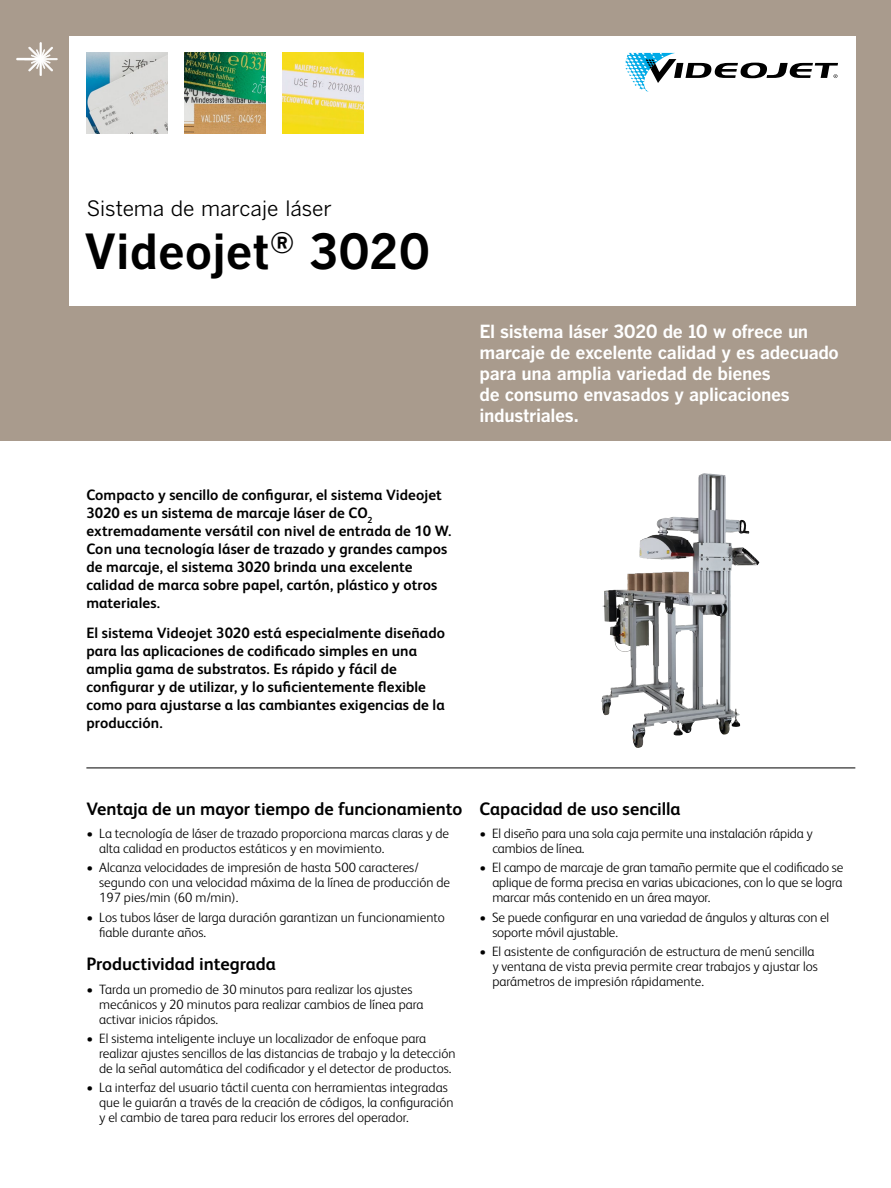
<style>
.page{position:relative;width:891px;height:1188px;background:#fff}
.page>*{position:absolute;margin:0;border:0;box-sizing:border-box;transform-origin:0 0}
.t1{font:700 48px "Benton Gothic";color:#000}
.t2{font:21px "Benton Gothic";letter-spacing:-.01em;color:#000}
.t3{font:700 18px/21px "Benton Gothic";letter-spacing:-.02em;color:#fff}
.t4{font:700 18px "FS Albert Pro";letter-spacing:-.005em;color:#000}
.t5{font:700 15px/18px "FS Albert Pro";letter-spacing:.005em;color:#000}
.t6{font:300 13.5px/15px "FS Albert Pro";color:#000}
</style>
<div class="page">
<div style="left:0;top:0;width:891px;height:441px;background:#a99b8d"></div>
<div style="left:69px;top:36px;width:787px;height:270px;background:#fff"></div>
<hr style="left:16px;top:58px;width:26px;height:2px;background:#fff">
<hr style="left:24px;top:58px;width:34px;height:2px;background:#fff">
<hr style="left:40px;top:42px;width:2px;height:34px;background:#fff">
<svg style="left:28px;top:47px;width:25px;height:24px"></svg>
<hr style="left:86px;top:768px;width:769px;height:1px;background:#000">
<img style="left:185px;top:53px;width:81px;height:81px">
<img style="left:283px;top:53px;width:81px;height:81px">
<img style="left:86px;top:53px;width:81px;height:81px">
<img style="left:602px;top:473px;width:101px;height:221px">
<svg style="left:625px;top:53px;width:213px;height:39px"></svg>
<h2 class="t2" style="left:87px;top:197px;width:247px">Sistema de marcaje láser</h2>
<h1 class="t1" style="left:84px;top:224px;width:348px">Videojet<sup>®</sup> 3020</h1>
<p class="t5" style="left:86px;top:485px;width:367px">Compacto y sencillo de configurar, el sistema Videojet 3020 es un sistema de marcaje láser de CO<sub>2 </sub>extremadamente versátil con nivel de entrada de 10 W.<br>Con una tecnología láser de trazado y grandes campos de marcaje, el sistema 3020 brinda una excelente calidad de marca sobre papel, cartón, plástico y otros materiales.</p>
<p class="t5" style="left:86px;top:623px;width:360px">El sistema Videojet 3020 está especialmente diseñado para las aplicaciones de codificado simples en una amplia gama de substratos. Es rápido y fácil de configurar y de utilizar, y lo suficientemente flexible como para ajustarse a las cambiantes exigencias de la producción.</p>
<h3 class="t3" style="left:480px;top:321px;width:361px">El sistema láser 3020 de 10 w ofrece un marcaje de excelente calidad y es adecuado para una amplia variedad de bienes<br>de consumo envasados y aplicaciones industriales.</h3>
<h3 class="t4" style="left:86px;top:796px;width:377px">Ventaja de un mayor tiempo de funcionamiento</h3>
<p class="t6" style="left:99px;top:825px;width:352px;text-indent:-13px">• La tecnología de láser de trazado proporciona marcas claras y de alta calidad en productos estáticos y en movimiento.</p>
<p class="t6" style="left:99px;top:859px;width:352px;text-indent:-13px">• Alcanza velocidades de impresión de hasta 500 caracteres/ segundo con una velocidad máxima de la línea de producción de<br>197 pies/min (60 m/min).</p>
<p class="t6" style="left:99px;top:909px;width:347px;text-indent:-13px">• Los tubos láser de larga duración garantizan un funcionamiento fiable durante años.</p>
<h3 class="t4" style="left:86px;top:951px;width:191px">Productividad integrada</h3>
<p class="t6" style="left:99px;top:981px;width:326px;text-indent:-13px">• Tarda un promedio de 30 minutos para realizar los ajustes mecánicos y 20 minutos para realizar cambios de línea para activar inicios rápidos.</p>
<p class="t6" style="left:99px;top:1030px;width:358px;text-indent:-13px">• El sistema inteligente incluye un localizador de enfoque para realizar ajustes sencillos de las distancias de trabajo y la detección de la señal automática del codificador y el detector de productos.</p>
<p class="t6" style="left:99px;top:1079px;width:356px;text-indent:-13px">• La interfaz del usuario táctil cuenta con herramientas integradas que le guiarán a través de la creación de códigos, la configuración y el cambio de tarea para reducir los errores del operador.</p>
<h3 class="t4" style="left:480px;top:796px;width:203px">Capacidad de uso sencilla</h3>
<p class="t6" style="left:492px;top:825px;width:322px;text-indent:-13px">• El diseño para una sola caja permite una instalación rápida y cambios de línea.</p>
<p class="t6" style="left:492px;top:859px;width:352px;text-align:justify;text-indent:-13px">• El campo de marcaje de gran tamaño permite que el codificado se aplique de forma precisa en varias ubicaciones, con lo que se logra marcar más contenido en un área mayor.</p>
<p class="t6" style="left:492px;top:909px;width:338px;text-indent:-13px">• Se puede configurar en una variedad de ángulos y alturas con el soporte móvil ajustable.</p>
<p class="t6" style="left:492px;top:943px;width:327px;text-indent:-13px">• El asistente de configuración de estructura de menú sencilla y ventana de vista previa permite crear trabajos y ajustar los parámetros de impresión rápidamente.</p>
</div>
